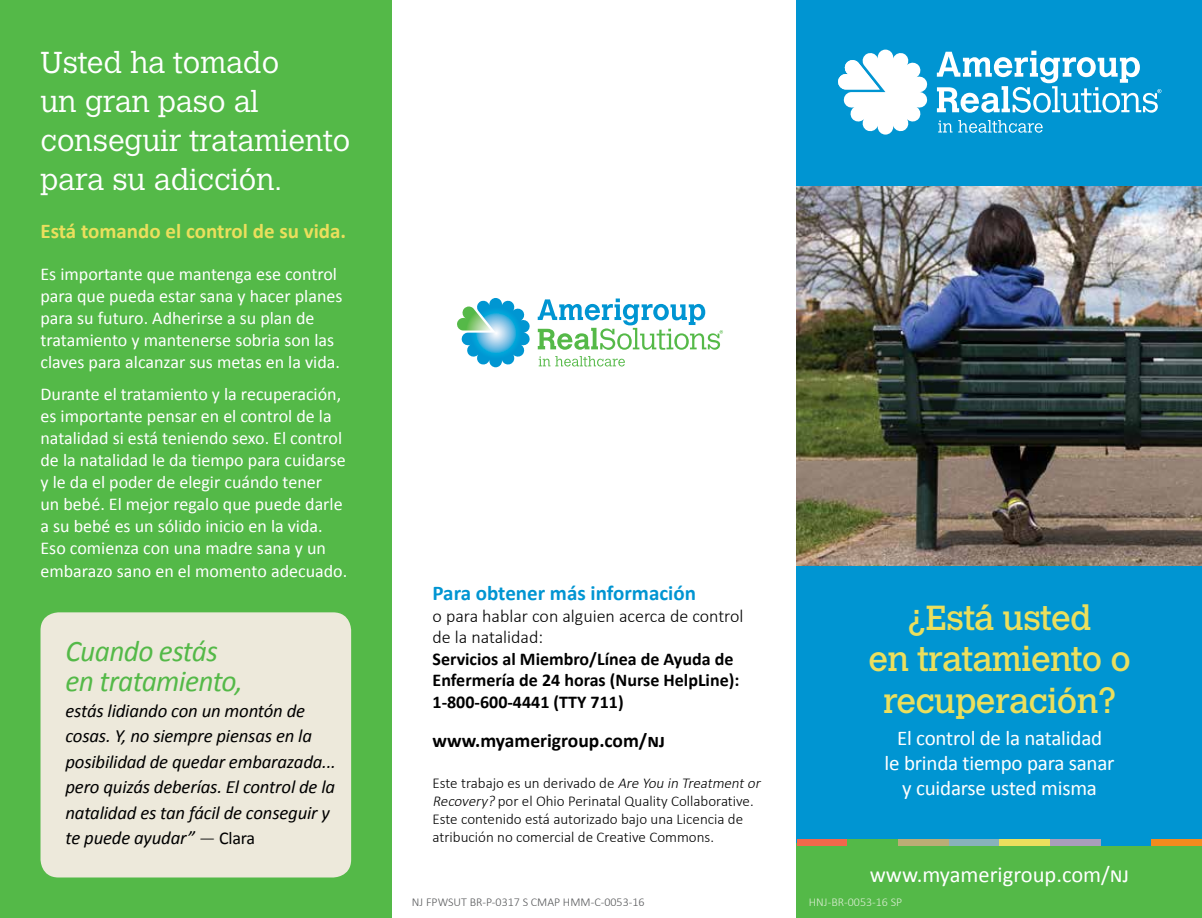
<style>
.page{position:relative;width:1202px;height:918px;background:#fff}
.page>*{position:absolute;margin:0;border:0;box-sizing:border-box;transform-origin:0 0}
.t1{font:34.5px/41.4px "Calvert MT Std";letter-spacing:-.02em;color:#ebdf5d;text-align:center}
.t2{font:300 30px/39px "Calvert MT Std";color:#fff}
.t3{font:italic 30px/30px "Calibri";letter-spacing:-.02em;color:#54b948}
.t4{font:22.5px "Calibri";color:#fff}
.t5{font:21px/25.2px "Calibri";letter-spacing:-.01em;color:#fff;text-align:center}
.t6{font:700 21px "Calibri";color:#ebdf5d}
.t7{font:700 21px "Calibri";color:#0095d2}
.t8{font:700 19.5px "Calibri";color:#000}
.t9{font:italic 18.75px/25.5px "Calibri";letter-spacing:-.01em;color:#000}
.t10{font:18px/22px "Calibri";color:#fff}
.t11{font:700 18px/21.6px "Calibri";color:#000}
.t12{font:300 18px/21.6px "Calibri";color:#000}
.t13{font:300 15px/18px "Calibri";color:#000}
.t14{font:300 12px "Calibri";color:#58595b}
.t15{font:300 12px "Calibri";color:#dcedd4}
.s1{font-weight:300;font-style:normal;font-size:18px}
.s2{font-style:normal;font-size:18px}
.s3{font-style:italic}
</style>
<div class="page">
<div style="left:796px;top:0;width:406px;height:884px;background:#0095d2"></div>
<img style="left:796px;top:186px;width:406px;height:379px">
<div style="left:796px;top:843px;width:406px;height:75px;background:#54b948"></div>
<svg style="left:936px;top:51px;width:225px;height:62px"></svg>
<svg style="left:938px;top:121px;width:14px;height:12px"></svg>
<svg style="left:958px;top:120px;width:84px;height:13px"></svg>
<svg style="left:838px;top:50px;width:89px;height:85px"></svg>
<svg style="left:538px;top:356px;width:87px;height:11px"></svg>
<svg style="left:457px;top:298px;width:73px;height:69px"></svg>
<svg style="left:537px;top:299px;width:186px;height:51px"></svg>
<div style="left:796px;top:839px;width:51px;height:7px;background:#f2684b"></div>
<div style="left:847px;top:839px;width:51px;height:7px;background:#54b948"></div>
<div style="left:898px;top:839px;width:50px;height:7px;background:#bbad75"></div>
<div style="left:948px;top:839px;width:51px;height:7px;background:#88b2bb"></div>
<div style="left:999px;top:839px;width:51px;height:7px;background:#ebdf5d"></div>
<div style="left:1050px;top:839px;width:50px;height:7px;background:#a89ebc"></div>
<div style="left:1100px;top:839px;width:51px;height:7px;background:#0095d2"></div>
<div style="left:1151px;top:839px;width:51px;height:7px;background:#f38b1e"></div>
<div style="left:0;top:0;width:392px;height:918px;background:#54b948"></div>
<div style="left:40px;top:612px;width:311px;height:266px;background:#ede9db;border-radius:18px"></div>
<p class="t2" style="left:40px;top:44px;width:311px">Usted ha tomado<br>un gran paso al conseguir tratamiento para su adicción.</p>
<p class="t6" style="left:40px;top:218px;width:307px">Está tomando el control de su vida.</p>
<p class="t10" style="left:40px;top:263px;width:303px">Es importante que mantenga ese control para que pueda estar sana y hacer planes para su futuro. Adherirse a su plan de tratamiento y mantenerse sobria son las claves para alcanzar sus metas en la vida.</p>
<p class="t10" style="left:40px;top:383px;width:308px">Durante el tratamiento y la recuperación, es importante pensar en el control de la natalidad si está teniendo sexo. El control de la natalidad le da tiempo para cuidarse y le da el poder de elegir cuándo tener<br>un bebé. El mejor regalo que puede darle a su bebé es un sólido inicio en la vida.<br>Eso comienza con una madre sana y un embarazo sano en el momento adecuado.</p>
<h2 class="t3" style="left:65px;top:635px;width:179px">Cuando estás en tratamiento,</h2>
<p class="t9" style="left:65px;top:697px;width:272px">estás lidiando con un montón de cosas. Y, no siempre piensas en la posibilidad de quedar embarazada... pero quizás deberías. El control de la natalidad es tan fácil de conseguir y te puede ayudar” <span class="s1">—</span> <span class="s2">Clara</span></p>
<p class="t7" style="left:432px;top:580px;width:265px">Para obtener más información</p>
<p class="t12" style="left:432px;top:604px;width:312px">o para hablar con alguien acerca de control de la natalidad:</p>
<p class="t11" style="left:432px;top:647px;width:308px">Servicios al Miembro/Línea de Ayuda de<br>Enfermería de 24 horas (Nurse HelpLine):<br>1-800-600-4441 (TTY 711)</p>
<p class="t8" style="left:432px;top:728px;width:234px">www.myamerigroup.com/nj</p>
<p class="t13" style="left:432px;top:774px;width:332px">Este trabajo es un derivado de <span class="s3">Are You in Treatmentor Recovery?</span> por el Ohio Perinatal Quality Collaborative.<br>Este contenido está autorizado bajo una Licencia de atribución no comercial de Creative Commons.</p>
<p class="t14" style="left:412px;top:895px;width:234px">NJ FPWSUT BR-P-0317 S CMAP HMM-C-0053-16</p>
<h1 class="t1" style="left:868px;top:598px;width:264px">¿Está usted<br>en tratamiento o recuperación?</h1>
<p class="t5" style="left:884px;top:725px;width:231px">El control de la natalidad<br>le brinda tiempo para sanar y cuidarse usted misma</p>
<p class="t4" style="left:869px;top:860px;width:261px">www.myamerigroup.com/nj</p>
<p class="t15" style="left:809px;top:895px;width:95px">HNJ-BR-0053-16 SP</p>
</div>
